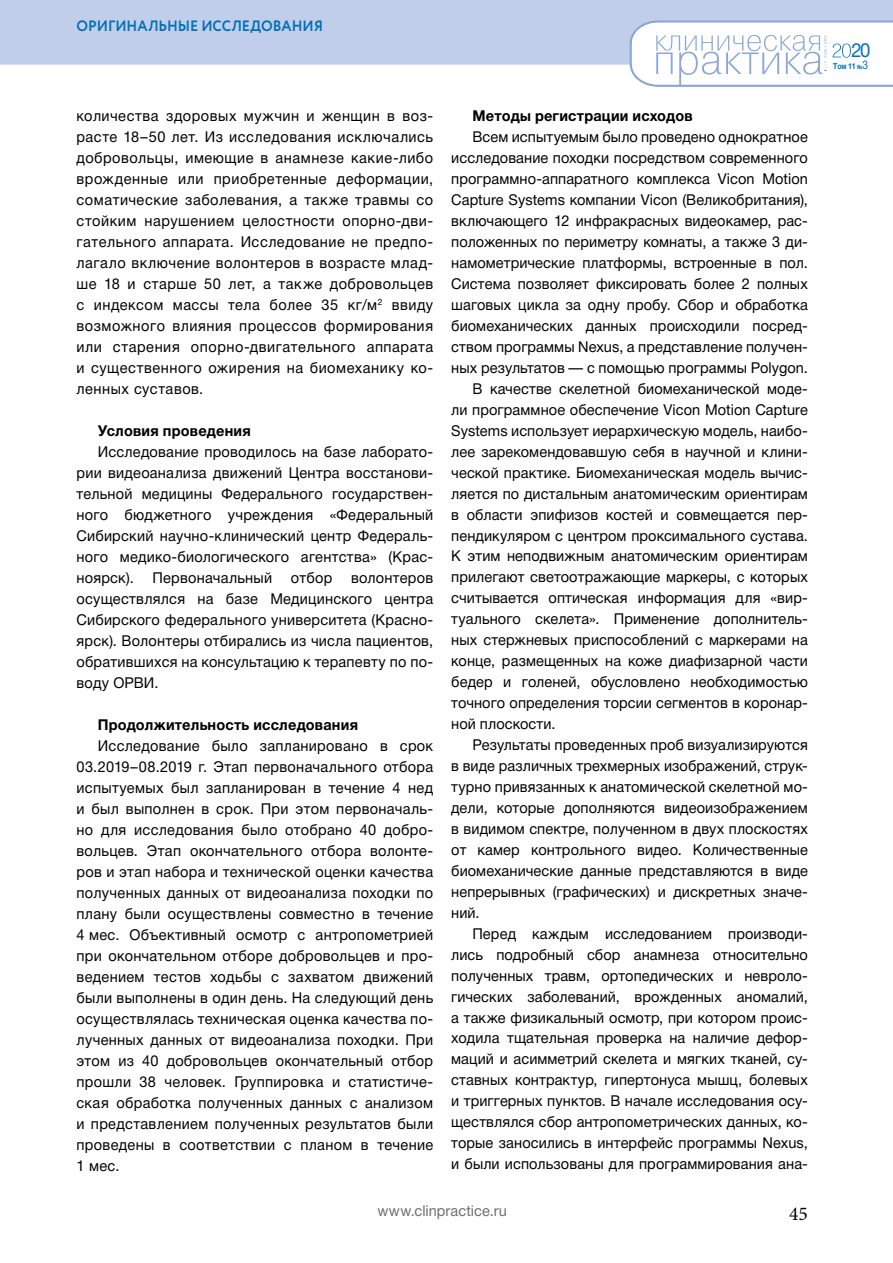
<style>
.page{position:relative;width:893px;height:1263px;background:#fff}
.page>*{position:absolute;margin:0;border:0;box-sizing:border-box;transform-origin:0 0}
.t1{font:19.5px "Helvetica Neue Cyr";color:#0071b8;scale:.95 1}
.t2{font:19.5px "Minion Pro";color:#000}
.t3{font:15px/21px "Helvetica Neue Cyr";letter-spacing:.005em;color:#000;text-align:justify}
.t4{font:700 15px "Helvetica Neue Cyr";letter-spacing:.01em;color:#000}
.t5{font:700 15px "Circe";letter-spacing:-.005em;color:#0071b8;scale:.95 1}
.t6{font:15px "Helvetica Neue Cyr";letter-spacing:.005em;color:#6d6e71}
.t7{font:700 8.25px "Helvetica Neue Cyr";color:#0071b8;scale:.85 1}
.s1{font-size:6px}
.s2{font-weight:400;font-size:12px}
</style>
<div class="page">
<div style="left:0;top:0;width:893px;height:65px;background:#c1ceea"></div>
<svg style="left:629px;top:20px;width:264px;height:67px"></svg>
<p class="t5" style="left:77px;top:16px;width:261px">ОРИГИНАЛЬНЫЕ ИССЛЕДОВАНИЯ</p>
<p class="t3" style="left:77px;top:106px;width:358px">количества здоровых мужчин и женщин в воз&shy;расте 18–50 лет. Из исследования исключались добровольцы, имеющие в анамнезе какие-либо врожденные или приобретенные деформации, соматические заболевания, а также травмы со стойким нарушением целостности опорно-дви&shy;гательного аппарата. Исследование не предпо&shy;лагало включение волонтеров в возрасте млад&shy;ше 18 и старше 50 лет, а также добровольцев с индексом массы тела более 35 кг/м<sup>2</sup> ввиду возможного влияния процессов формирования или старения опорно-двигательного аппарата и существенного ожирения на биомеханику ко&shy;ленных суставов.</p>
<p class="t4" style="left:98px;top:422px;width:155px">Условия проведения</p>
<p class="t3" style="left:77px;top:441px;width:358px;text-indent:21px">Исследование проводилось на базе лаборато&shy;рии видеоанализа движений Центра восстанови&shy;тельной медицины Федерального государствен&shy;ного бюджетного учреждения «Федеральный Сибирский научно-клинический центр Федераль&shy;ного медико-биологического агентства» (Крас&shy;ноярск). Первоначальный отбор волонтеров осуществлялся на базе Медицинского центра Сибирского федерального университета (Красно&shy;ярск). Волонтеры отбирались из числа пациентов, обратившихся на консультацию к терапевту по по&shy;воду ОРВИ.</p>
<p class="t4" style="left:98px;top:716px;width:262px">Продолжительность исследования</p>
<p class="t3" style="left:77px;top:735px;width:358px;text-indent:21px">Исследование было запланировано в срок 03.2019–08.2019 г. Этап первоначального отбора испытуемых был запланирован в течение 4 нед и был выполнен в срок. При этом первоначаль&shy;но для исследования было отобрано 40 добро&shy;вольцев. Этап окончательного отбора волонте&shy;ров и этап набора и технической оценки качества полученных данных от видеоанализа походки по плану были осуществлены совместно в течение 4 мес. Объективный осмотр с антропометрией при окончательном отборе добровольцев и про&shy;ведением тестов ходьбы с захватом движений были выполнены в один день. На следующий день осуществлялась техническая оценка качества по&shy;лученных данных от видеоанализа походки. При этом из 40 добровольцев окончательный отбор прошли 38 человек. Группировка и статистиче&shy;ская обработка полученных данных с анализом и представлением полученных результатов были проведены в соответствии с планом в течение 1 мес.</p>
<p class="t4" style="left:472px;top:108px;width:222px">Методы регистрации исходов</p>
<p class="t3" style="left:472px;top:127px;width:337px">Всем испытуемым было проведено однократное</p>
<p class="t3" style="left:451px;top:148px;width:358px">исследование походки посредством современного</p>
<p class="t3" style="left:451px;top:169px;width:358px">программно-аппаратного комплекса Vicon Motion</p>
<p class="t3" style="left:451px;top:190px;width:358px">Capture Systems компании Vicon (Великобритания),</p>
<p class="t3" style="left:451px;top:210px;width:358px">включающего 12 инфракрасных видеокамер, рас-</p>
<p class="t3" style="left:451px;top:231px;width:358px">положенных по периметру комнаты, а также 3 ди-</p>
<p class="t3" style="left:451px;top:252px;width:358px">намометрические платформы, встроенные в пол.</p>
<p class="t3" style="left:451px;top:273px;width:358px">Система позволяет фиксировать более 2 полных</p>
<p class="t3" style="left:451px;top:294px;width:358px">шаговых цикла за одну пробу. Сбор и обработка</p>
<p class="t3" style="left:451px;top:315px;width:358px">биомеханических данных происходили посред-</p>
<p class="t3" style="left:451px;top:336px;width:358px">ством программы Nexus, а представление получен-</p>
<p class="t3" style="left:451px;top:357px;width:358px">ных результатов — с помощью программы Polygon.</p>
<p class="t3" style="left:472px;top:378px;width:337px">В качестве скелетной биомеханической моде-</p>
<p class="t3" style="left:451px;top:399px;width:358px">ли программное обеспечение Vicon Motion Capture</p>
<p class="t3" style="left:451px;top:420px;width:358px">Systems использует иерархическую модель, наибо-</p>
<p class="t3" style="left:451px;top:441px;width:358px">лее зарекомендовавшую себя в научной и клини-</p>
<p class="t3" style="left:451px;top:462px;width:358px">ческой практике. Биомеханическая модель вычис-</p>
<p class="t3" style="left:451px;top:483px;width:358px">ляется по дистальным анатомическим ориентирам</p>
<p class="t3" style="left:451px;top:504px;width:358px">в области эпифизов костей и совмещается пер-</p>
<p class="t3" style="left:451px;top:525px;width:358px">пендикуляром с центром проксимального сустава.</p>
<p class="t3" style="left:451px;top:546px;width:358px">К этим неподвижным анатомическим ориентирам</p>
<p class="t3" style="left:451px;top:567px;width:358px">прилегают светоотражающие маркеры, с которых</p>
<p class="t3" style="left:451px;top:588px;width:358px">считывается оптическая информация для «вир-</p>
<p class="t3" style="left:451px;top:609px;width:358px">туального скелета». Применение дополнитель-</p>
<p class="t3" style="left:451px;top:630px;width:358px">ных стержневых приспособлений с маркерами на</p>
<p class="t3" style="left:451px;top:651px;width:358px">конце, размещенных на коже диафизарной части</p>
<p class="t3" style="left:451px;top:671px;width:358px">бедер и голеней, обусловлено необходимостью</p>
<p class="t3" style="left:451px;top:692px;width:358px">точного определения торсии сегментов в коронар-</p>
<p class="t3" style="left:451px;top:713px;width:106px">ной плоскости.</p>
<p class="t3" style="left:472px;top:734px;width:337px">Результаты проведенных проб визуализируются</p>
<p class="t3" style="left:451px;top:755px;width:358px">в виде различных трехмерных изображений, струк-</p>
<p class="t3" style="left:451px;top:776px;width:358px">турно привязанных к анатомической скелетной мо-</p>
<p class="t3" style="left:451px;top:797px;width:358px">дели, которые дополняются видеоизображением</p>
<p class="t3" style="left:451px;top:818px;width:358px">в видимом спектре, полученном в двух плоскостях</p>
<p class="t3" style="left:451px;top:839px;width:358px">от камер контрольного видео. Количественные</p>
<p class="t3" style="left:451px;top:860px;width:358px">биомеханические данные представляются в виде</p>
<p class="t3" style="left:451px;top:881px;width:358px">непрерывных (графических) и дискретных значе-</p>
<p class="t3" style="left:451px;top:902px;width:30px">ний.</p>
<p class="t3" style="left:472px;top:923px;width:337px">Перед каждым исследованием производи-</p>
<p class="t3" style="left:451px;top:944px;width:358px">лись подробный сбор анамнеза относительно</p>
<p class="t3" style="left:451px;top:965px;width:358px">полученных травм, ортопедических и невроло-</p>
<p class="t3" style="left:451px;top:986px;width:358px">гических заболеваний, врожденных аномалий,</p>
<p class="t3" style="left:451px;top:1007px;width:358px">а также физикальный осмотр, при котором проис-</p>
<p class="t3" style="left:451px;top:1028px;width:358px">ходила тщательная проверка на наличие дефор-</p>
<p class="t3" style="left:451px;top:1049px;width:358px">маций и асимметрий скелета и мягких тканей, су-</p>
<p class="t3" style="left:451px;top:1070px;width:358px">ставных контрактур, гипертонуса мышц, болевых</p>
<p class="t3" style="left:451px;top:1091px;width:358px">и триггерных пунктов. В начале исследования осу-</p>
<p class="t3" style="left:451px;top:1112px;width:358px">ществлялся сбор антропометрических данных, ко-</p>
<p class="t3" style="left:451px;top:1132px;width:358px">торые заносились в интерфейс программы Nexus,</p>
<p class="t3" style="left:451px;top:1153px;width:358px">и были использованы для программирования ана-</p>
<p class="t6" style="left:377px;top:1203px;width:131px">www.clinpractice.ru</p>
<h1 class="t2" style="left:789px;top:1200px;width:20px">45</h1>
<h1 class="t1" style="left:851px;top:40px;width:22px">20</h1>
<p class="t7" style="left:833px;top:61px;width:43px">Том 11 <span class="s1">№</span><span class="s2">3</span></p>
</div>
